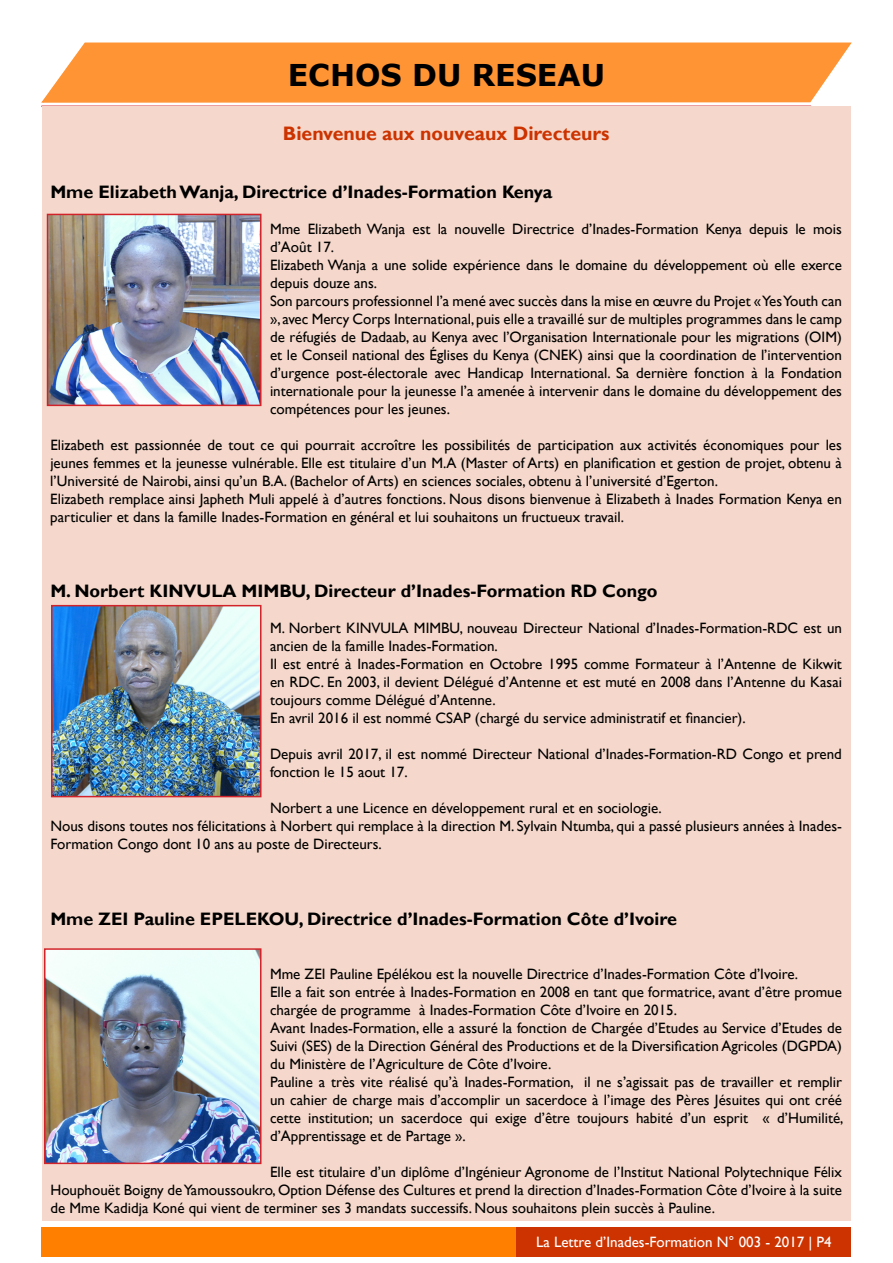
<style>
.page{position:relative;width:893px;height:1263px;background:#fff}
.page>*{position:absolute;margin:0;border:0;box-sizing:border-box;transform-origin:0 0}
.t1{font:700 30px "Verdana";color:#000}
.t2{font:700 19.5px "Gill Sans";color:#c30}
.t3{font:700 18px "Gill Sans";color:#000}
.t4{font:15px/18px "Gill Sans";color:#000}
.t5{font:15px "Gill Sans";color:#fff}
</style>
<div class="page">
<svg style="left:41px;top:42px;width:811px;height:61px;background:#ff9b41"></svg>
<hr style="left:41px;top:106px;width:770px;height:1px;background:#d2232a">
<div style="left:42px;top:1227px;width:479px;height:29px;background:#ff8000"></div>
<div style="left:517px;top:1227px;width:334px;height:29px;background:#c30"></div>
<div style="left:42px;top:106px;width:808px;height:1114px;background:#f5d8cb"></div>
<img style="left:50px;top:217px;width:208px;height:186px">
<div style="left:47px;top:214px;width:214px;height:192px;border:2px solid #d2232a"></div>
<img style="left:54px;top:608px;width:204px;height:186px">
<div style="left:51px;top:605px;width:210px;height:192px;border:2px solid #d2232a"></div>
<img style="left:47px;top:951px;width:211px;height:210px">
<div style="left:44px;top:948px;width:217px;height:216px;border:2px solid #d2232a"></div>
<h1 class="t1" style="left:288px;top:54px;width:319px">ECHOS DU RESEAU</h1>
<h2 class="t2" style="left:283px;top:122px;width:328px">Bienvenue aux nouveaux Directeurs</h2>
<p class="t3" style="left:50px;top:181px;width:503px">Mme Elizabeth Wanja, Directrice d’Inades-Formation Kenya</p>
<p class="t4" style="left:270px;top:220px;width:573px">Mme Elizabeth Wanja est la nouvelle Directrice d’Inades-Formation Kenya depuis le mois d’Août 17.<br>Elizabeth Wanja a une solide expérience dans le domaine du développement où elle exerce depuis douze ans.<br>Son parcours professionnel l’a mené avec succès dans la mise en œuvre du Projet « Yes Youth can », avec Mercy Corps International, puis elle a travaillé sur de multiples programmes dans le camp de réfugiés de Dadaab, au Kenya avec l’Organisation Internationale pour les migrations (OIM) et le Conseil national des Églises du Kenya (CNEK) ainsi que la coordination de l’intervention d’urgence post-électorale avec Handicap International. Sa dernière fonction à la Fondation internationale pour la jeunesse l’a amenée à intervenir dans le domaine du développement des compétences pour les jeunes.</p>
<p class="t4" style="left:50px;top:436px;width:793px">Elizabeth est passionnée de tout ce qui pourrait accroître les possibilités de participation aux activités économiques pour les jeunes femmes et la jeunesse vulnérable. Elle est titulaire d’un M.A (Master of Arts) en planification et gestion de projet, obtenu à l’Université de Nairobi, ainsi qu’un B.A. (Bachelor of Arts) en sciences sociales, obtenu à l’université d’Egerton.<br>Elizabeth remplace ainsi Japheth Muli appelé à d’autres fonctions. Nous disons bienvenue à Elizabeth à Inades Formation Kenya en particulier et dans la famille Inades-Formation en général et lui souhaitons un fructueux travail.</p>
<p class="t3" style="left:50px;top:580px;width:609px">M. Norbert KINVULA MIMBU, Directeur d’Inades-Formation RD Congo</p>
<p class="t4" style="left:270px;top:619px;width:573px">M. Norbert KINVULA MIMBU, nouveau Directeur National d’Inades-Formation-RDC est un ancien de la famille Inades-Formation.<br>Il est entré à Inades-Formation en Octobre 1995 comme Formateur à l’Antenne de Kikwit en RDC. En 2003, il devient Délégué d’Antenne et est muté en 2008 dans l’Antenne du Kasai toujours comme Délégué d’Antenne.<br>En avril 2016 il est nommé CSAP (chargé du service administratif et financier).</p>
<p class="t4" style="left:270px;top:745px;width:573px">Depuis avril 2017, il est nommé Directeur National d’Inades-Formation-RD Congo et prend fonction le 15 aout 17.</p>
<p class="t4" style="left:50px;top:799px;width:793px;text-indent:220px">Norbert a une Licence en développement rural et en sociologie.<br>Nous disons toutes nos félicitations à Norbert qui remplace à la direction M. Sylvain Ntumba, qui a passé plusieurs années à Inades-<br>Formation Congo dont 10 ans au poste de Directeurs.</p>
<p class="t3" style="left:50px;top:908px;width:628px">Mme ZEI Pauline EPELEKOU, Directrice d’Inades-Formation Côte d’Ivoire</p>
<p class="t4" style="left:270px;top:965px;width:575px">Mme ZEI Pauline Epélékou est la nouvelle Directrice d’Inades-Formation Côte d’Ivoire.<br>Elle a fait son entrée à Inades-Formation en 2008 en tant que formatrice, avant d’être promue chargée de programme à Inades-Formation Côte d’Ivoire en 2015.<br>Avant Inades-Formation, elle a assuré la fonction de Chargée d’Etudes au Service d’Etudes de Suivi (SES) de la Direction Général des Productions et de la DiversificationAgricoles (DGPDA) du Ministère de l’Agriculture de Côte d’Ivoire.<br>Pauline a très vite réalisé qu’à Inades-Formation, il ne s’agissait pas de travailler et remplir un cahier de charge mais d’accomplir un sacerdoce à l’image des Pères Jésuites qui ont créé cette institution; un sacerdoce qui exige d’être toujours habité d’un esprit « d’Humilité, d’Apprentissage et de Partage ».</p>
<p class="t4" style="left:50px;top:1163px;width:793px;text-align:justify;text-indent:220px">Elle est titulaire d’un diplôme d’Ingénieur Agronome de l’Institut National Polytechnique Félix Houphouët Boigny de Yamoussoukro, Option Défense des Cultures et prend la direction d’Inades-Formation Côte d’Ivoire à la suite de Mme Kadidja Koné qui vient de terminer ses 3 mandats successifs. Nous souhaitons plein succès à Pauline.</p>
<p class="t5" style="left:536px;top:1233px;width:297px">La Lettre d’Inades-Formation N° 003 - 2017 | P4</p>
</div>
